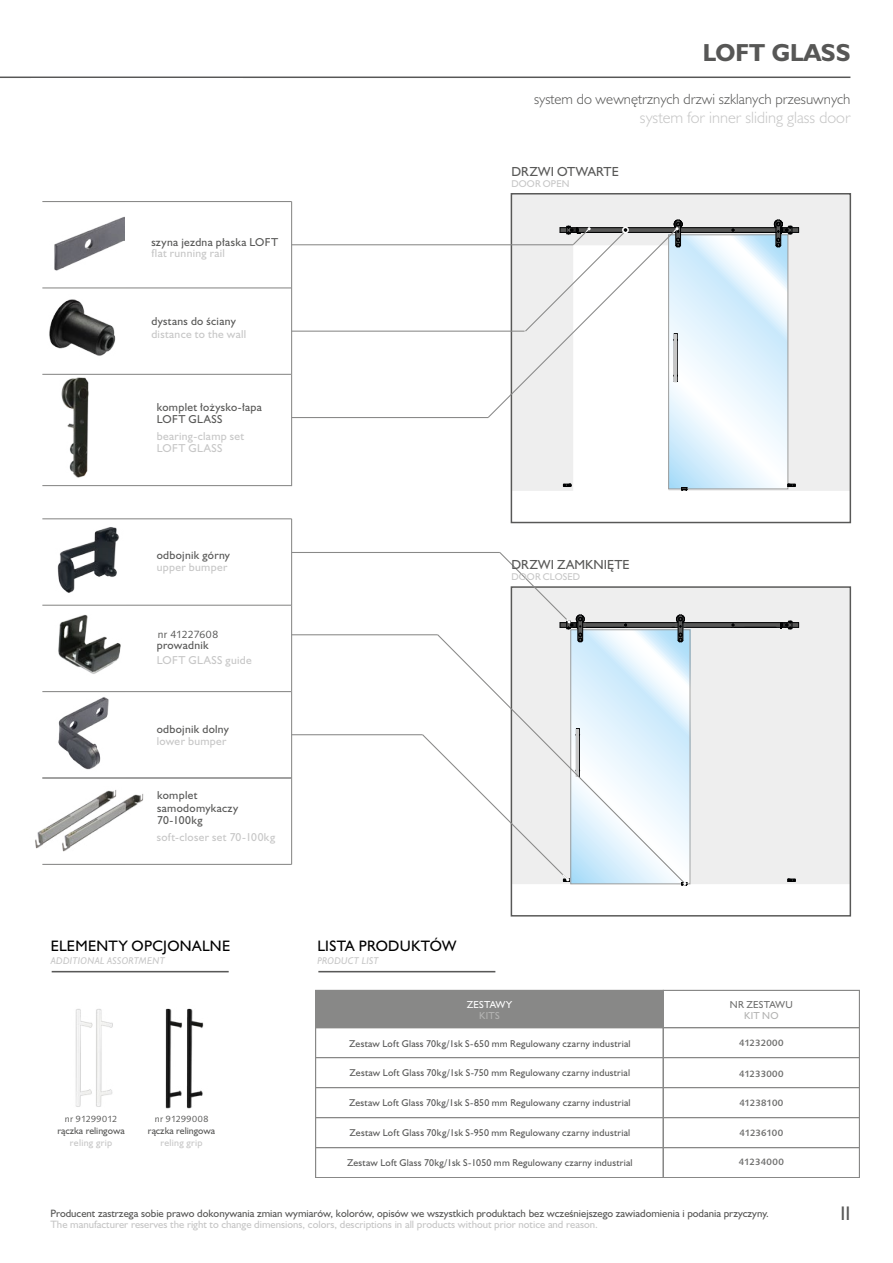
<style>
.page{position:relative;width:893px;height:1263px;background:#fff}
.page>*{position:absolute;margin:0;border:0;box-sizing:border-box;transform-origin:0 0}
.t1{font:700 22.5px "Humanst 521 PL";color:#575756}
.t2{font:18px "Humanst 521 PL";color:#575756}
.t3{font:300 15px "Humanst 521 Lt PL";color:#c6c6c6}
.t4{font:13.8px "Humanst 521 PL";letter-spacing:.015em;color:#000}
.t5{font:300 13.5px "Humanst 521 Lt PL";color:#575756}
.t6{font:12px "Humanst 521 PL";letter-spacing:.01em;color:#585857}
.t7{font:10.5px/12.5px "Humanst 521 PL";letter-spacing:.03em;color:#585857}
.t8{font:10.5px/12.5px "Humanst 521 PL";letter-spacing:.035em;color:#c7c7c7}
.t9{font:10.5px "Humanst 531 PL Roman A";letter-spacing:.015em;color:#585857}
.t10{font:9.75px "Humanst 521 PL";color:#575756}
.t11{font:9.75px "Humanst 521 PL";color:#c6c6c6}
.t12{font:9.3px "Humanst 531 PL Bold A";letter-spacing:.015em;color:#70706f}
.t13{font:9.3px "Humanst 521 PL";color:#b3b3b2}
.t14{font:9.3px "Humanst 521 PL";letter-spacing:.015em;color:#70706f}
.t15{font:9.3px "Humanst 521 PL";letter-spacing:.015em;color:#fff}
.t16{font:9px "Humanst 521 PL";letter-spacing:.025em;color:#585857}
.t17{font:9px "Humanst 521 PL";letter-spacing:.025em;color:#c7c7c7}
.t18{font:italic 9px "Humanst 521 PL";letter-spacing:.03em;color:#c7c7c7}
.t19{font:9px "Humanst 521 PL";color:#585857}
.t20{font:9px "Humanst 531 PL Roman A";letter-spacing:.03em;color:#585857}
</style>
<div class="page">
<hr style="left:0;top:77px;width:850px;height:1px;background:#575756">
<div style="left:690px;top:588px;width:159px;height:296px;background:#eee"></div>
<svg style="left:788px;top:879px;width:8px;height:3px"></svg>
<svg style="left:685px;top:642px;width:3px;height:209px"></svg>
<svg style="left:513px;top:195px;width:336px;height:296px;fill:#eee"></svg>
<div style="left:511px;top:193px;width:340px;height:330px;border:1px solid #585857"></div>
<svg style="left:670px;top:419px;width:116px;height:68px"></svg>
<svg style="left:563px;top:484px;width:9px;height:3px"></svg>
<svg style="left:788px;top:484px;width:8px;height:3px"></svg>
<svg style="left:681px;top:487px;width:7px;height:4px"></svg>
<hr style="left:42px;top:691px;width:250px;height:1px;background:#898988">
<hr style="left:42px;top:605px;width:250px;height:1px;background:#898988">
<hr style="left:42px;top:485px;width:250px;height:1px;background:#898988">
<hr style="left:42px;top:518px;width:250px;height:1px;background:#898988">
<hr style="left:42px;top:374px;width:250px;height:1px;background:#898988">
<hr style="left:42px;top:287px;width:250px;height:1px;background:#898988">
<hr style="left:42px;top:201px;width:250px;height:1px;background:#898988">
<hr style="left:291px;top:202px;width:1px;height:86px;background:#898988">
<hr style="left:291px;top:288px;width:1px;height:86px;background:#898988">
<hr style="left:291px;top:374px;width:1px;height:112px;background:#898988">
<hr style="left:291px;top:519px;width:1px;height:86px;background:#898988">
<hr style="left:291px;top:605px;width:1px;height:87px;background:#898988">
<hr style="left:291px;top:692px;width:1px;height:86px;background:#898988">
<hr style="left:42px;top:864px;width:250px;height:1px;background:#898988">
<hr style="left:291px;top:778px;width:1px;height:86px;background:#898988">
<hr style="left:292px;top:244px;width:281px;height:1px;background:#898988">
<hr style="left:292px;top:331px;width:233px;height:1px;background:#898988">
<hr style="left:292px;top:417px;width:196px;height:1px;background:#898988">
<hr style="left:292px;top:552px;width:208px;height:1px;background:#898988">
<hr style="left:292px;top:734px;width:131px;height:1px;background:#898988">
<hr style="left:292px;top:634px;width:146px;height:1px;background:#898988">
<svg style="left:487px;top:219px;width:312px;height:200px"></svg>
<svg style="left:499px;top:552px;width:300px;height:90px"></svg>
<svg style="left:677px;top:882px;width:11px;height:4px"></svg>
<svg style="left:436px;top:633px;width:249px;height:251px"></svg>
<svg style="left:421px;top:728px;width:159px;height:154px"></svg>
<hr style="left:42px;top:777px;width:250px;height:1px;background:#898988">
<img style="left:42px;top:692px;width:82px;height:78px">
<img style="left:42px;top:201px;width:83px;height:70px">
<img style="left:42px;top:288px;width:79px;height:68px">
<img style="left:58px;top:614px;width:63px;height:60px">
<img style="left:35px;top:821px;width:22px;height:28px">
<img style="left:57px;top:790px;width:87px;height:62px">
<img style="left:59px;top:374px;width:37px;height:104px">
<img style="left:57px;top:527px;width:62px;height:66px">
<div style="left:316px;top:990px;width:347px;height:37px;background:#888887"></div>
<div style="left:663px;top:990px;width:197px;height:38px;border:1px solid #888887"></div>
<div style="left:315px;top:1027px;width:348px;height:31px;border:1px solid #888887"></div>
<div style="left:663px;top:1027px;width:197px;height:31px;border:1px solid #888887"></div>
<hr style="left:52px;top:971px;width:177px;height:1px;background:#585857">
<hr style="left:318px;top:971px;width:177px;height:1px;background:#585857">
<div style="left:315px;top:1057px;width:348px;height:31px;border:1px solid #888887"></div>
<div style="left:663px;top:1057px;width:197px;height:31px;border:1px solid #888887"></div>
<div style="left:315px;top:1087px;width:348px;height:31px;border:1px solid #888887"></div>
<div style="left:663px;top:1087px;width:197px;height:31px;border:1px solid #888887"></div>
<div style="left:315px;top:1117px;width:348px;height:31px;border:1px solid #888887"></div>
<div style="left:663px;top:1117px;width:197px;height:31px;border:1px solid #888887"></div>
<div style="left:315px;top:1147px;width:348px;height:31px;border:1px solid #888887"></div>
<div style="left:663px;top:1147px;width:197px;height:31px;border:1px solid #888887"></div>
<img style="left:75px;top:1009px;width:38px;height:98px">
<img style="left:165px;top:1008px;width:39px;height:101px">
<p class="t7" style="left:151px;top:236px;width:128px">szyna jezdna płaska LOFT</p>
<p class="t8" style="left:151px;top:247px;width:75px">flat running rail</p>
<p class="t7" style="left:151px;top:315px;width:86px">dystans do ściany</p>
<p class="t8" style="left:151px;top:328px;width:97px">distance to the wall</p>
<p class="t7" style="left:157px;top:400px;width:107px">komplet łożysko-łapa<br>LOFT GLASS</p>
<p class="t8" style="left:157px;top:429px;width:89px">bearing-clamp set<br>LOFT GLASS</p>
<h1 class="t1" style="left:703px;top:37px;width:149px">LOFT GLASS</h1>
<h3 class="t5" style="left:534px;top:90px;width:318px">system do wewnętrznych drzwi szklanych przesuwnych</h3>
<h3 class="t3" style="left:640px;top:107px;width:212px">system for inner sliding glass door</h3>
<h3 class="t6" style="left:511px;top:163px;width:109px">DRZWI OTWARTE</h3>
<p class="t17" style="left:511px;top:178px;width:60px">DOOR OPEN</p>
<p class="t7" style="left:157px;top:549px;width:75px">odbojnik górny</p>
<p class="t8" style="left:157px;top:560px;width:72px">upper bumper</p>
<p class="t9" style="left:158px;top:627px;width:62px">nr 41227608</p>
<p class="t7" style="left:157px;top:638px;width:54px">prowadnik</p>
<p class="t8" style="left:157px;top:653px;width:96px">LOFT GLASS guide</p>
<p class="t7" style="left:157px;top:723px;width:74px">odbojnik dolny</p>
<p class="t8" style="left:157px;top:734px;width:71px">lower bumper</p>
<p class="t7" style="left:157px;top:789px;width:83px">komplet samodomykaczy<br>70-100kg</p>
<p class="t8" style="left:157px;top:831px;width:120px">soft-closer set 70-100kg</p>
<h3 class="t4" style="left:51px;top:937px;width:181px">ELEMENTY OPCJONALNE</h3>
<p class="t18" style="left:51px;top:955px;width:116px">ADDITIONAL ASSORTMENT</p>
<p class="t20" style="left:65px;top:1113px;width:54px">nr 91299012</p>
<p class="t19" style="left:57px;top:1125px;width:69px">rączka relingowa</p>
<p class="t17" style="left:70px;top:1136px;width:44px">reling grip</p>
<p class="t20" style="left:155px;top:1113px;width:55px">nr 91299008</p>
<p class="t19" style="left:148px;top:1125px;width:69px">rączka relingowa</p>
<p class="t17" style="left:160px;top:1136px;width:44px">reling grip</p>
<h3 class="t6" style="left:511px;top:556px;width:120px">DRZWI ZAMKNIĘTE</h3>
<p class="t17" style="left:511px;top:571px;width:70px">DOOR CLOSED</p>
<h3 class="t4" style="left:317px;top:937px;width:141px">LISTA PRODUKTÓW</h3>
<p class="t18" style="left:317px;top:955px;width:63px">PRODUCT LIST</p>
<p class="t15" style="left:467px;top:998px;width:47px">ZESTAWY</p>
<p class="t13" style="left:479px;top:1009px;width:22px">KITS</p>
<p class="t14" style="left:730px;top:999px;width:64px">NR ZESTAWU</p>
<p class="t13" style="left:744px;top:1009px;width:36px">KIT NO</p>
<p class="t16" style="left:349px;top:1037px;width:283px">Zestaw Loft Glass 70kg/1sk S-650 mm Regulowany czarny industrial</p>
<p class="t12" style="left:739px;top:1037px;width:46px">41232000</p>
<p class="t16" style="left:349px;top:1067px;width:282px">Zestaw Loft Glass 70kg/1sk S-750 mm Regulowany czarny industrial</p>
<p class="t12" style="left:739px;top:1068px;width:46px">41233000</p>
<p class="t16" style="left:349px;top:1096px;width:283px">Zestaw Loft Glass 70kg/1sk S-850 mm Regulowany czarny industrial</p>
<p class="t12" style="left:739px;top:1097px;width:46px">41238100</p>
<p class="t16" style="left:349px;top:1126px;width:282px">Zestaw Loft Glass 70kg/1sk S-950 mm Regulowany czarny industrial</p>
<p class="t12" style="left:740px;top:1127px;width:45px">41236100</p>
<p class="t16" style="left:347px;top:1156px;width:287px">Zestaw Loft Glass 70kg/1sk S-1050 mm Regulowany czarny industrial</p>
<p class="t12" style="left:739px;top:1156px;width:46px">41234000</p>
<p class="t10" style="left:50px;top:1206px;width:720px">Producent zastrzega sobie prawo dokonywania zmian wymiarów, kolorów, opisów we wszystkich produktach bez wcześniejszego zawiadomienia i podania przyczyny.</p>
<p class="t11" style="left:50px;top:1218px;width:549px">The manufacturer reserves the right to change dimensions, colors, descriptions in all products without prior notice and reason.</p>
<h2 class="t2" style="left:840px;top:1201px;width:11px">II</h2>
</div>
